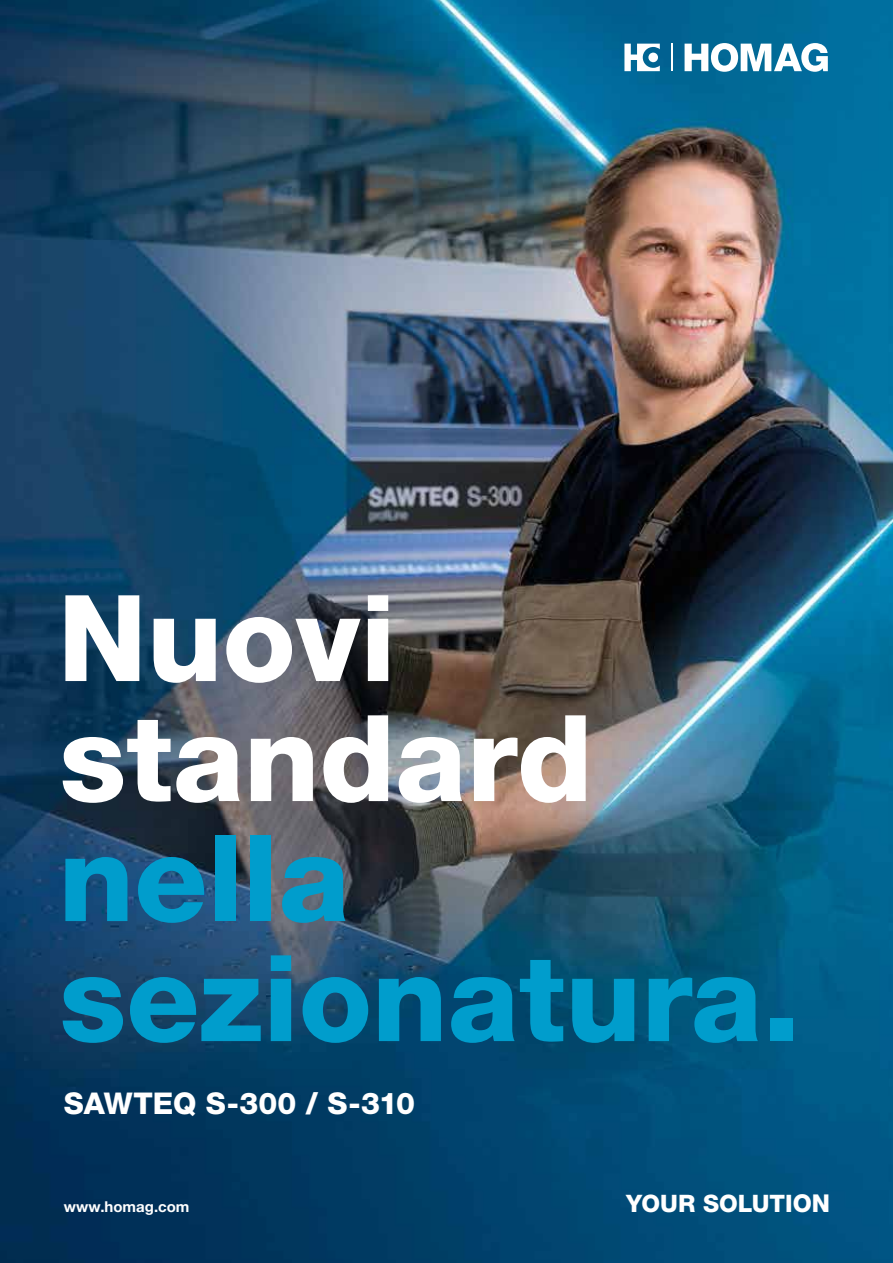
<style>
.page{position:relative;width:893px;height:1263px;background:#fff}
.page>*{position:absolute;margin:0;border:0;box-sizing:border-box;transform-origin:0 0}
.t1{font:800 120px/120px "Helvetica Neue LTW1 G";color:#009dcc}
.t2{font:800 120px/120px "Helvetica Neue LTW1 G";color:#fff}
.t3{font:800 30px "Helvetica Neue LTW1 G";letter-spacing:-.005em;color:#fff}
.t4{font:800 24px "Helvetica Neue LTW1 G";color:#fff}
.t5{font:700 15px "Helvetica Neue LTW1 G";color:#fff}
.s1{font-size:24.6px}
</style>
<div class="page">
<img style="left:0;top:0;width:893px;height:1263px">
<svg style="left:685px;top:43px;width:143px;height:29px"></svg>
<svg style="left:624px;top:44px;width:36px;height:27px"></svg>
<hr style="left:671px;top:44px;width:2px;height:27px;background:#fff">
<p class="t2" style="left:58px;top:579px;width:536px">Nuovi standard</p>
<p class="t1" style="left:59px;top:819px;width:743px">nella sezionatura.</p>
<p class="t3" style="left:64px;top:1086px;width:353px">SAWTEQ S-300 / S-310</p>
<p class="t5" style="left:64px;top:1197px;width:127px">www.homag.com</p>
<p class="t4" style="left:626px;top:1189px;width:205px">YOUR SOLUTI<span class="s1">ON</span></p>
</div>
